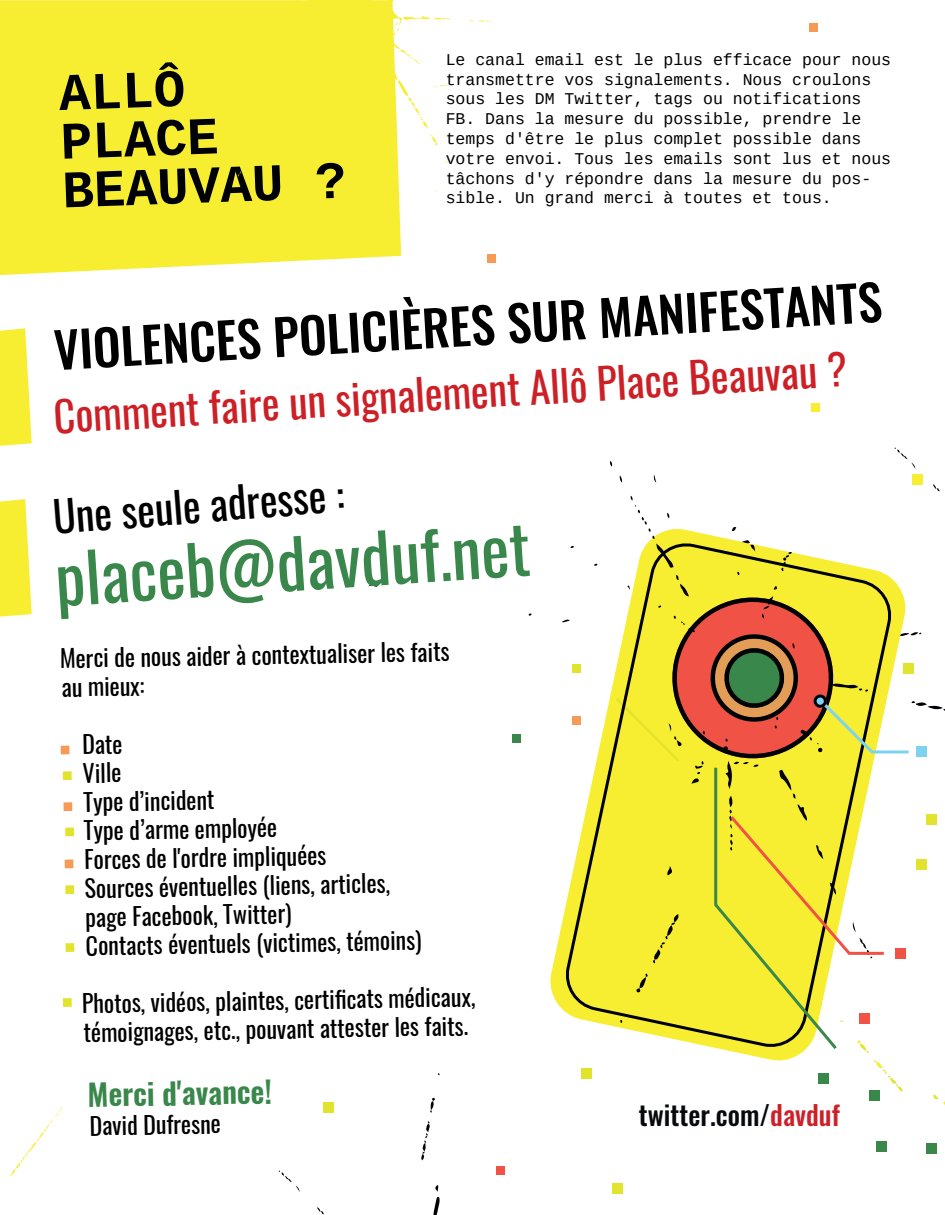
<style>
.page{position:relative;width:945px;height:1215px;background:#fff}
.page>*{position:absolute;margin:0;border:0;box-sizing:border-box;transform-origin:0 0}
.t1{font:67.5px "Oswald";color:#3a874b}
.t2{font:700 52.65px/48.8px "Cousine";color:#000007}
.t3{font:500 49.35px "Oswald";color:#000001}
.t4{font:42px "Oswald";color:#cd2026}
.t5{font:42px "Oswald";color:#000001}
.t6{font:600 30px "Oswald";color:#3a874b}
.t7{font:500 27px "Oswald";color:#07090d}
.t8{font:24px/28.8px "Oswald";color:#000001}
.t9{font:16.5px/19.8px "Cousine";color:#000001}
.s1{color:#ce2028}
</style>
<div class="page">
<div style="left:0;top:0;width:401px;height:275px;background:#f7ee31"></div>
<svg style="left:10px;top:1108px;width:52px;height:68px"></svg>
<svg style="left:468px;top:19px;width:24px;height:3px"></svg>
<svg style="left:238px;top:171px;width:3px;height:6px"></svg>
<svg style="left:260px;top:0;width:190px;height:191px"></svg>
<div style="left:496px;top:1166px;width:8px;height:9px;background:#f05346"></div>
<div style="left:811px;top:403px;width:9px;height:9px;background:#f7ee31"></div>
<div style="left:61px;top:746px;width:8px;height:8px;background:#f79a56"></div>
<div style="left:63px;top:771px;width:9px;height:9px;background:#e1e32c"></div>
<div style="left:64px;top:802px;width:8px;height:9px;background:#f79a56"></div>
<div style="left:65px;top:828px;width:9px;height:8px;background:#e1e32c"></div>
<div style="left:65px;top:860px;width:8px;height:8px;background:#f79a56"></div>
<div style="left:65px;top:885px;width:9px;height:9px;background:#e1e32c"></div>
<div style="left:66px;top:943px;width:8px;height:9px;background:#e1e32c"></div>
<div style="left:63px;top:998px;width:9px;height:9px;background:#e1e32c"></div>
<div style="left:487px;top:254px;width:9px;height:9px;background:#f79a56"></div>
<div style="left:810px;top:23px;width:8px;height:9px;background:#f79a56"></div>
<div style="left:612px;top:1183px;width:10px;height:10px;background:#e1e32c"></div>
<div style="left:869px;top:1090px;width:11px;height:10px;background:#3a874b"></div>
<div style="left:877px;top:1141px;width:10px;height:10px;background:#3a874b"></div>
<div style="left:818px;top:1074px;width:11px;height:10px;background:#3a874b"></div>
<div style="left:926px;top:1143px;width:10px;height:10px;background:#3a874b"></div>
<div style="left:581px;top:1069px;width:10px;height:10px;background:#e1e32c"></div>
<div style="left:323px;top:1102px;width:10px;height:11px;background:#e1e32c"></div>
<svg style="left:433px;top:1185px;width:7px;height:30px"></svg>
<svg style="left:279px;top:1170px;width:21px;height:22px"></svg>
<svg style="left:317px;top:1207px;width:7px;height:8px"></svg>
<svg style="left:421px;top:1121px;width:9px;height:39px"></svg>
<svg style="left:430px;top:1097px;width:5px;height:16px"></svg>
<svg style="left:894px;top:448px;width:14px;height:12px"></svg>
<svg style="left:933px;top:1094px;width:12px;height:11px"></svg>
<svg style="left:876px;top:1064px;width:27px;height:27px"></svg>
<svg style="left:368px;top:461px;width:577px;height:550px"></svg>
<svg style="left:564px;top:542px;width:329px;height:485px"></svg>
<svg style="left:616px;top:590px;width:305px;height:463px"></svg>
<svg style="left:0;top:328px;width:32px;height:118px;background:#f8f04b"></svg>
<svg style="left:0;top:499px;width:32px;height:118px;background:#f8f04b"></svg>
<h2 class="t2" style="left:58px;top:70px;width:286px;rotate:-2deg">ALLÔ<br>PLACE<br>BEAUVAU ?</h2>
<p class="t9" style="left:446px;top:49px;width:447px">Le canal email est le plus efficace pour nous transmettre vos signalements. Nous croulons sous les DM Twitter, tags ou notifications FB. Dans la mesure du possible, prendre le temps d'être le plus complet possible dans votre envoi. Tous les emails sont lus et nous tâchons d'y répondre dans la mesure du pos&shy;sible. Un grand merci à toutes et tous.</p>
<h3 class="t3" style="left:53px;top:322px;width:831px;rotate:-3deg">VIOLENCES POLICIÈRES SUR MANIFESTANTS</h3>
<h3 class="t4" style="left:52px;top:376px;width:796px;rotate:-3deg">Comment faire un signalement Allô Place Beauvau ?</h3>
<h3 class="t5" style="left:51px;top:479px;width:293px;rotate:-4deg">Une seule adresse :</h3>
<h1 class="t1" style="left:51px;top:520px;width:477px;rotate:-4deg">placeb@davduf.net</h1>
<p class="t8" style="left:60px;top:642px;width:391px;rotate:-1deg">Merci de nous aider à contextualiser les faits au mieux:</p>
<p class="t8" style="left:82px;top:728px;width:337px;rotate:-1deg">Date<br>Ville<br>Type d’incident<br>Type d’arme employée<br>Forces de l'ordre impliquées<br>Sources éventuelles (liens, articles, page Facebook, Twitter)<br>Contacts éventuels (victimes, témoins)</p>
<p class="t8" style="left:82px;top:987px;width:395px;rotate:-1deg">Photos, vidéos, plaintes, certifi cats médicaux, témoignages, etc., pouvant attester les faits.</p>
<p class="t6" style="left:87px;top:1079px;width:186px;rotate:-1deg">Merci d'avance!</p>
<p class="t8" style="left:89px;top:1109px;width:133px;rotate:-1deg">David Dufresne</p>
<p class="t7" style="left:639px;top:1101px;width:203px">twitter.com/<span class="s1">davduf</span></p>
</div>
